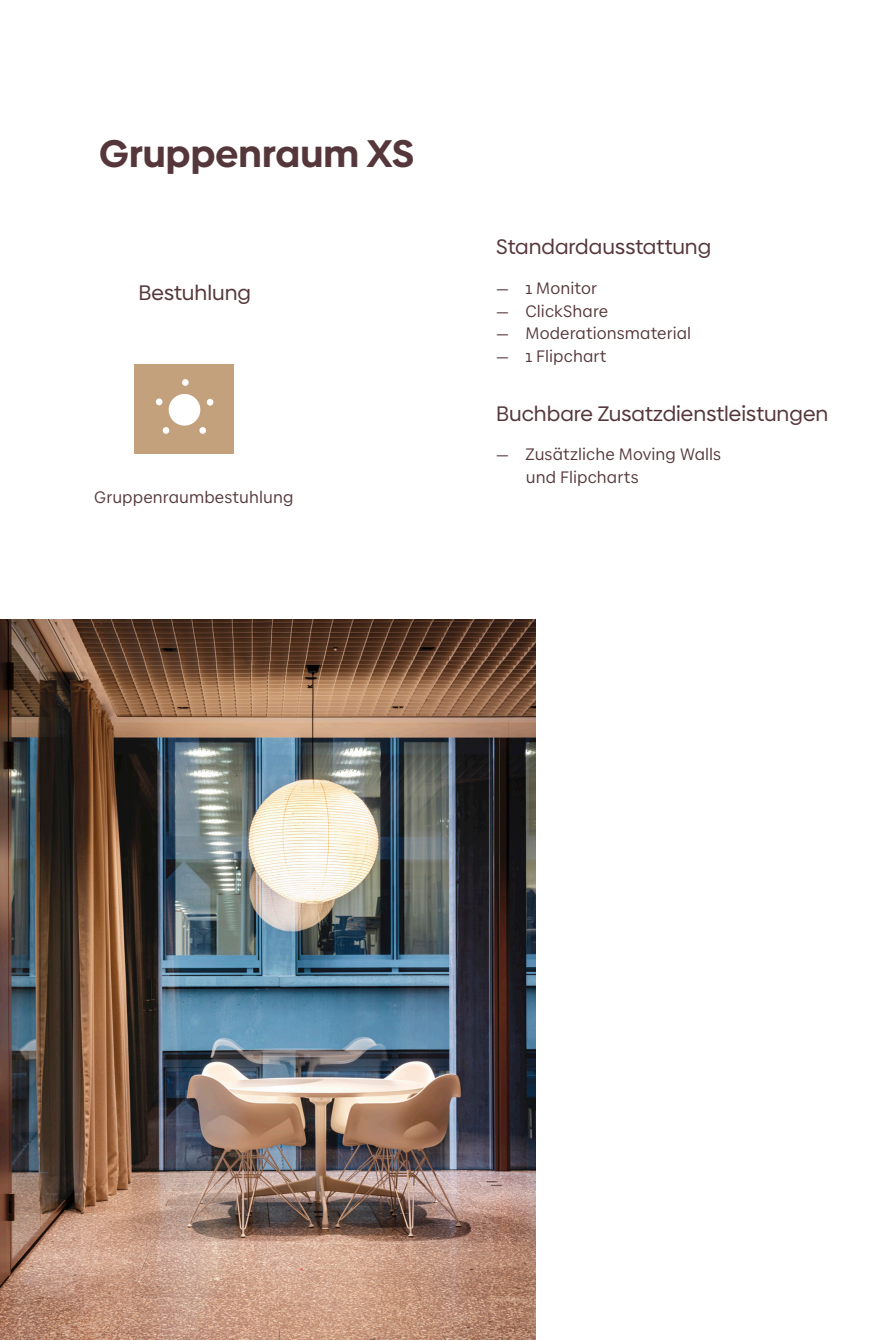
<style>
.page{position:relative;width:893px;height:1340px;background:#fff}
.page>*{position:absolute;margin:0;border:0;box-sizing:border-box;transform-origin:0 0}
.Überschrift{font:700 38.5px "Baloise Create Headline";letter-spacing:.005em;color:#55373b}
.Überschrift_Untertit{font:21px "Baloise Create Headline";color:#55373b}
.BAL-Lauftext-N-9_5_1{font:16.62px/22.8px "Baloise Create Text";letter-spacing:.005em;color:#55373b}
</style>
<div class="page">
<img style="left:0;top:619px;width:536px;height:720px">
<div style="left:135px;top:365px;width:99px;height:89px;background:#c4a17d"></div>
<div style="left:182px;top:379px;width:7px;height:7px;background:#fff;border-radius:50%"></div>
<div style="left:199px;top:427px;width:7px;height:7px;background:#fff;border-radius:50%"></div>
<svg style="left:207px;top:399px;width:6px;height:6px"></svg>
<div style="left:163px;top:427px;width:6px;height:7px;background:#fff;border-radius:50%"></div>
<div style="left:156px;top:398px;width:6px;height:7px;background:#fff;border-radius:50%"></div>
<div style="left:169px;top:394px;width:31px;height:31px;background:#fff;border-radius:50%"></div>
<p class="Überschrift" style="left:99px;top:123px;width:316px">Gruppenraum XS</p>
<p class="Überschrift_Untertit" style="left:138px;top:278px;width:114px">Bestuhlung</p>
<p class="BAL-Lauftext-N-9_5_1" style="left:94px;top:485px;width:201px">Gruppenraumbestuhlung</p>
<p class="Überschrift_Untertit" style="left:496px;top:233px;width:217px">Standardausstattung</p>
<p class="BAL-Lauftext-N-9_5_1" style="left:496px;top:276px;width:102px">— 1 Monitor</p>
<p class="BAL-Lauftext-N-9_5_1" style="left:496px;top:299px;width:114px">— ClickShare</p>
<p class="BAL-Lauftext-N-9_5_1" style="left:496px;top:322px;width:197px">— Moderationsmaterial</p>
<p class="BAL-Lauftext-N-9_5_1" style="left:496px;top:345px;width:112px">— 1 Flipchart</p>
<p class="Überschrift_Untertit" style="left:496px;top:399px;width:334px">Buchbare Zusatzdienstleistungen</p>
<p class="BAL-Lauftext-N-9_5_1" style="left:526px;top:442px;width:197px;text-indent:-30px">— Zusätzliche Moving Walls und Flipcharts</p>
</div>
